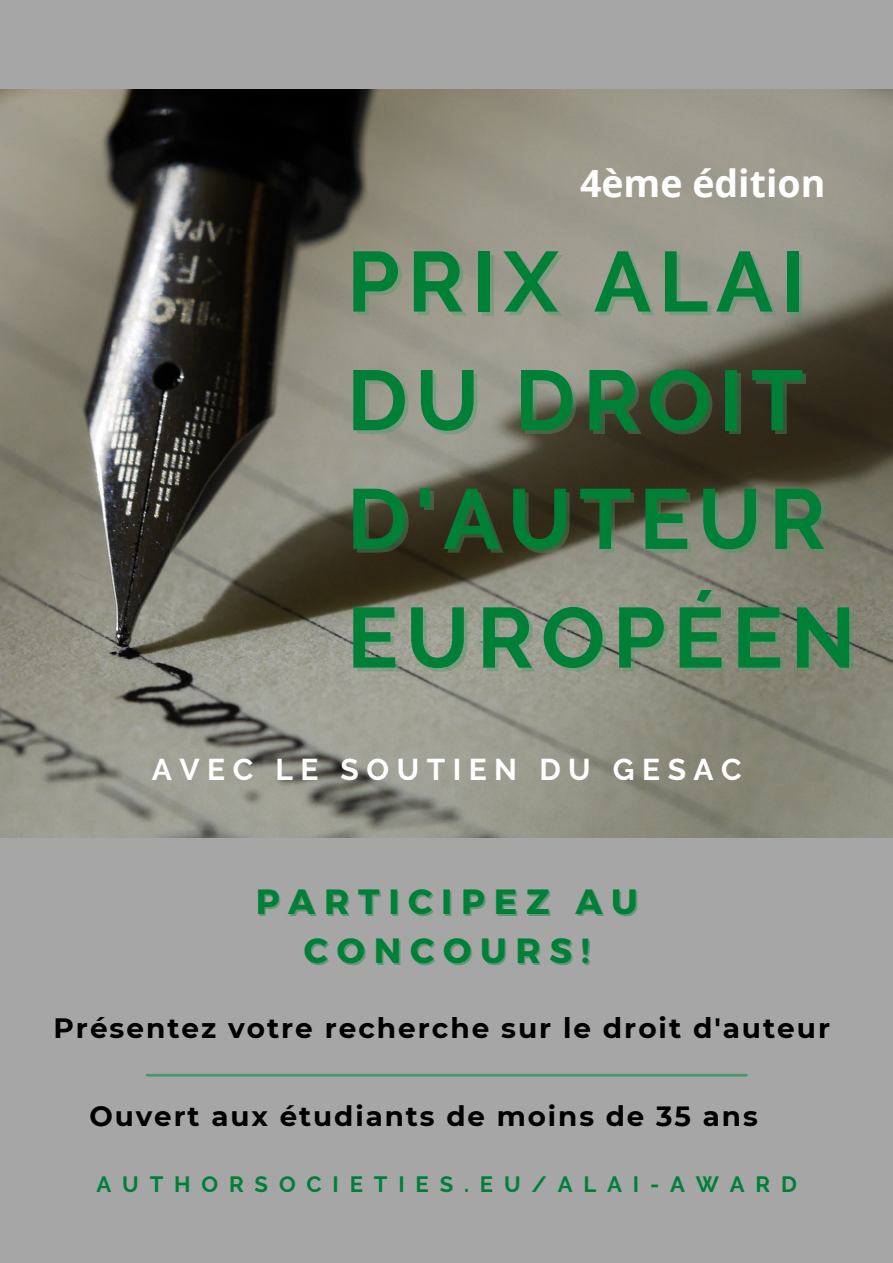
<style>
.page{position:relative;width:893px;height:1263px;background:#a6a6a6}
.page>*{position:absolute;margin:0;border:0;box-sizing:border-box;transform-origin:0 0}
.t1{font:700 84.82px/118.6px "Raleway";letter-spacing:.09em;color:#008037}
.t2{font:700 37.5px "Open Sans";color:#fff}
.t3{font:700 35.03px/49px "Montserrat";letter-spacing:.25em;color:#008037;text-align:center}
.t4{font:700 30px "Raleway";letter-spacing:.25em;color:#fff}
.t5{font:700 27.97px "Montserrat";letter-spacing:.07em;color:#000}
.t6{font:700 27.75px "Montserrat";letter-spacing:.07em;color:#000}
.t7{font:700 22.12px "Raleway";letter-spacing:.49em;color:#008037}
</style>
<div class="page">
<hr style="left:147px;top:1074px;width:599px;height:2px;background:#4c9966">
<img style="left:0;top:89px;width:893px;height:749px">
<p class="t2" style="left:580px;top:157px;width:247px">4ème édition</p>
<p class="t1" style="left:347px;top:222px;width:459px">PRIX ALAI</p>
<p class="t1" style="left:347px;top:341px;width:480px">DU DROIT<br>D'AUTEUR</p>
<p class="t1" style="left:347px;top:578px;width:510px">EUROPÉEN</p>
<p class="t4" style="left:152px;top:752px;width:591px">AVEC LE SOUTIEN DU GESAC</p>
<p class="t3" style="left:256px;top:876px;width:384px">PARTICIPEZ AU<br>CONCOURS!</p>
<p class="t5" style="left:54px;top:1011px;width:778px">Présentez votre recherche sur le droit d'auteur</p>
<p class="t6" style="left:89px;top:1099px;width:670px">Ouvert aux étudiants de moins de 35 ans</p>
<p class="t7" style="left:97px;top:1171px;width:702px">AUTHORSOCIETIES.EU/ALAI-AWARD</p>
</div>
